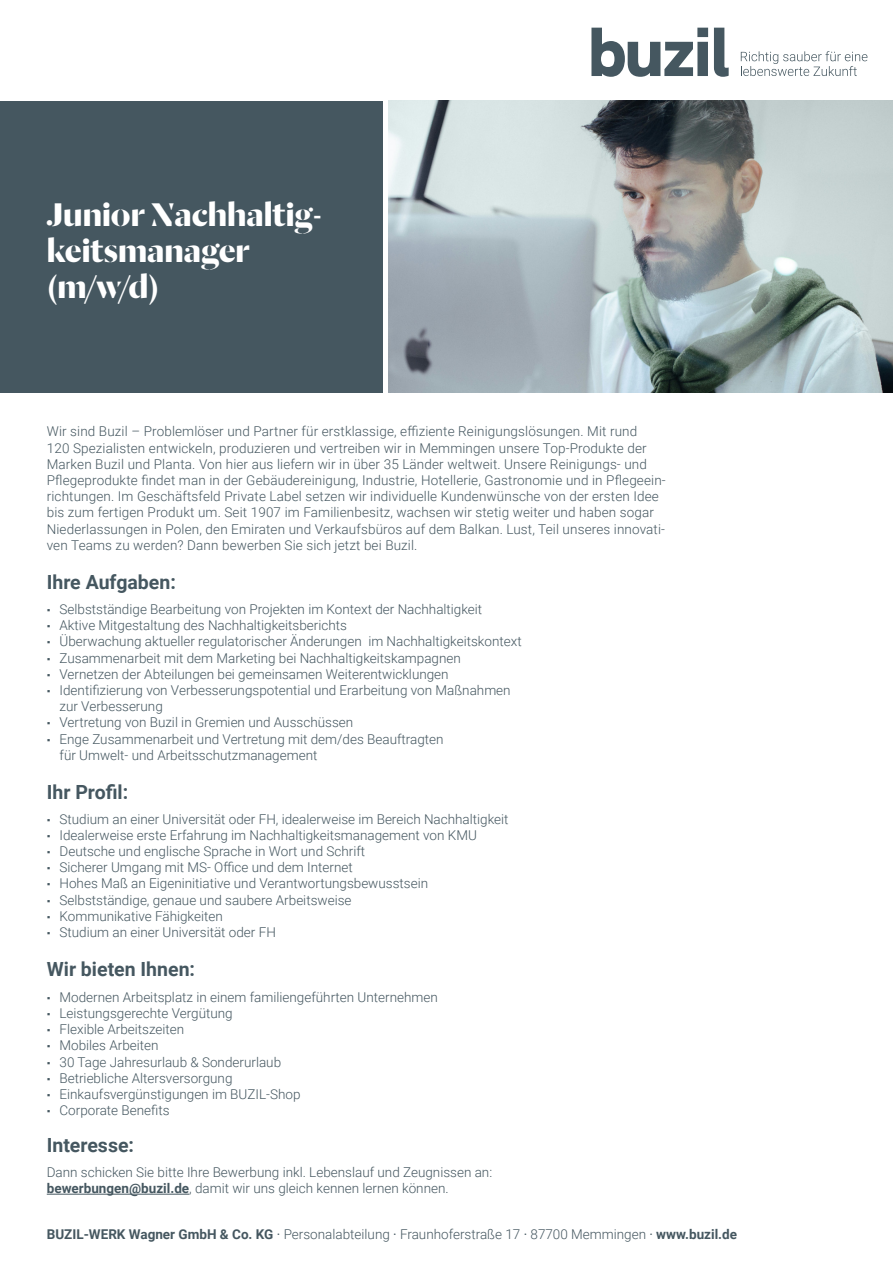
<style>
.page{position:relative;width:893px;height:1263px;background:#fff}
.page>*{position:absolute;margin:0;border:0;box-sizing:border-box;transform-origin:0 0}
.t1{font:700 36px/36px "Dala Moa";color:#fff}
.t2{font:700 19.5px "Roboto";color:#455760}
.t3{font:300 13.5px/16.2px "Roboto";color:#455760}
.s1{font-family:"GT America LCG";font-weight:700}
.s2{font-weight:700}
.s3{font-weight:400}
</style>
<div class="page">
<div style="left:0;top:101px;width:382px;height:291px;background:#455760"></div>
<hr style="left:47px;top:1194px;width:142px;height:1px;background:#455760">
<svg style="left:741px;top:51px;width:126px;height:25px"></svg>
<svg style="left:591px;top:28px;width:117px;height:49px"></svg>
<svg style="left:714px;top:28px;width:15px;height:49px"></svg>
<img style="left:389px;top:100px;width:504px;height:292px">
<h1 class="t1" style="left:47px;top:194px;width:277px">Junior Nachhaltig&shy;keitsmanager (m/w/d)</h1>
<p class="t3" style="left:47px;top:423px;width:620px">Wir sind Buzil – Problemlöser und Partner für erstklassige, effiziente Reinigungslösungen. Mit rund<br>120 Spezialisten entwickeln, produzieren und vertreiben wir in Memmingen unsere Top-Produkte der Marken Buzil und Planta. Von hier aus liefern wir in über 35 Länder weltweit. Unsere Reinigungs- und Pflegeprodukte findet man in der Gebäudereinigung, Industrie, Hotellerie, Gastronomie und in Pflegeein&shy;richtungen. Im Geschäftsfeld Private Label setzen wir individuelle Kundenwünsche von der ersten Idee bis zum fertigen Produkt um. Seit 1907 im Familienbesitz, wachsen wir stetig weiter und haben sogar Niederlassungen in Polen, den Emiraten und Verkaufsbüros auf dem Balkan. Lust, Teil unseres innovati&shy;ven Teams zu werden? Dann bewerben Sie sich jetzt bei Buzil.</p>
<h2 class="t2" style="left:47px;top:568px;width:131px">Ihre Aufgaben:</h2>
<p class="t3" style="left:47px;top:600px;width:437px"><span class="s1">·</span> Selbstständige Bearbeitung von Projekten im Kontext der Nachhaltigkeit</p>
<p class="t3" style="left:47px;top:617px;width:302px"><span class="s1">·</span> Aktive Mitgestaltung des Nachhaltigkeitsberichts</p>
<p class="t3" style="left:47px;top:633px;width:476px"><span class="s1">·</span> Überwachung aktueller regulatorischer Änderungen im Nachhaltigkeitskontext</p>
<p class="t3" style="left:47px;top:649px;width:416px"><span class="s1">·</span> Zusammenarbeit mit dem Marketing bei Nachhaltigkeitskampagnen</p>
<p class="t3" style="left:47px;top:665px;width:403px"><span class="s1">·</span> Vernetzen der Abteilungen bei gemeinsamen Weiterentwicklungen</p>
<p class="t3" style="left:47px;top:681px;width:465px"><span class="s1">·</span> Identifizierung von Verbesserungspotential und Erarbeitung von Maßnahmen</p>
<p class="t3" style="left:60px;top:698px;width:105px">zur Verbesserung</p>
<p class="t3" style="left:47px;top:714px;width:308px"><span class="s1">·</span> Vertretung von Buzil in Gremien und Ausschüssen</p>
<p class="t3" style="left:47px;top:730px;width:398px"><span class="s1">·</span> Enge Zusammenarbeit und Vertretung mit dem/des Beauftragten</p>
<p class="t3" style="left:60px;top:746px;width:259px">für Umwelt- und Arbeitsschutzmanagement</p>
<h2 class="t2" style="left:47px;top:778px;width:83px">Ihr Profil:</h2>
<p class="t3" style="left:47px;top:810px;width:463px"><span class="s1">·</span> Studium an einer Universität oder FH, idealerweise im Bereich Nachhaltigkeit <span class="s1">·</span> Idealerweise erste Erfahrung im Nachhaltigkeitsmanagement von KMU<br><span class="s1">·</span> Deutsche und englische Sprache in Wort und Schrift<br><span class="s1">·</span> Sicherer Umgang mit MS- Office und dem Internet<br><span class="s1">·</span> Hohes Maß an Eigeninitiative und Verantwortungsbewusstsein<br><span class="s1">·</span> Selbstständige, genaue und saubere Arbeitsweise<br><span class="s1">·</span> Kommunikative Fähigkeiten<br><span class="s1">·</span> Studium an einer Universität oder FH</p>
<h2 class="t2" style="left:47px;top:955px;width:150px">Wir bieten Ihnen:</h2>
<p class="t3" style="left:47px;top:988px;width:393px"><span class="s1">·</span> Modernen Arbeitsplatz in einem familiengeführten Unternehmen <span class="s1">·</span> Leistungsgerechte Vergütung<br><span class="s1">·</span> Flexible Arbeitszeiten<br><span class="s1">·</span> Mobiles Arbeiten<br><span class="s1">·</span> 30 Tage Jahresurlaub &amp; Sonderurlaub<br><span class="s1">·</span> Betriebliche Altersversorgung<br><span class="s1">·</span> Einkaufsvergünstigungen im BUZIL-Shop<br><span class="s1">·</span> Corporate Benefits</p>
<h2 class="t2" style="left:47px;top:1132px;width:89px">Interesse:</h2>
<p class="t3" style="left:47px;top:1163px;width:447px">Dann schicken Sie bitte Ihre Bewerbung inkl. Lebenslauf und Zeugnissen an: <span class="s2">bewerbungen@buzil.de</span>, damit wir uns gleich kennen lernen können.</p>
<p class="t3" style="left:47px;top:1226px;width:692px"><span class="s2">BUZIL-WERK Wagner GmbH &amp; Co. KG</span> <span class="s3">·</span> Personalabteilung <span class="s3">·</span> Fraunhoferstraße 17 <span class="s3">·</span> 87700 Memmingen <span class="s3">·</span> <span class="s2">www.buzil.de</span></p>
</div>
